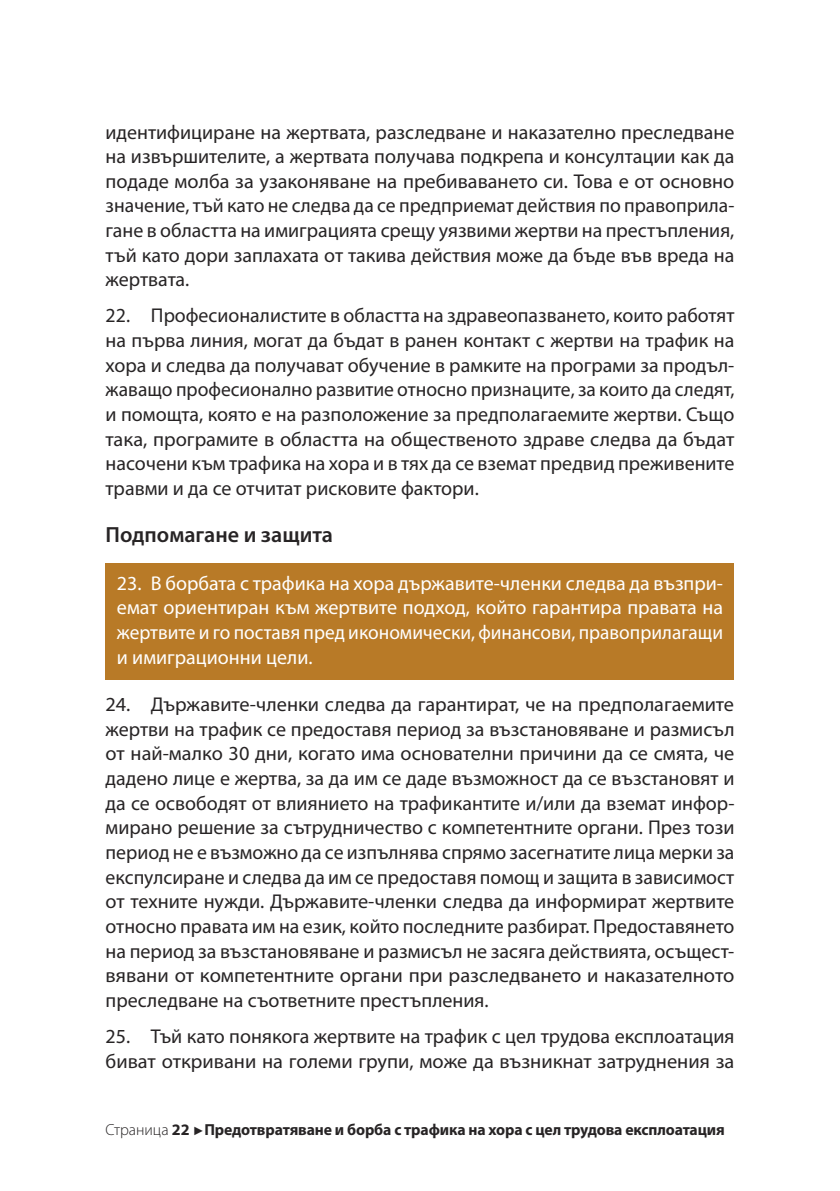
<style>
.page{position:relative;width:840px;height:1191px;background:#fff}
.page>*{position:absolute;margin:0;border:0;box-sizing:border-box;transform-origin:0 0}
.t1{font:600 22px "Myriad Pro";color:#272425}
.t2{font:20px/24.6px "Myriad Pro";color:#272425;text-align:justify}
.t3{font:20px/24.6px "Myriad Pro";color:#fff;text-align:justify}
.t4{font:700 16px "Myriad Pro";letter-spacing:-.01em;color:#272425}
.s1{font-weight:300}
.s2{font-family:"Arial";font-weight:400;font-size:12px}
</style>
<div class="page">
<div style="left:105px;top:563px;width:629px;height:117px;background:#b87a27"></div>
<p class="t2" style="left:105px;top:121px;width:630px">идентифициране на жертвата, разследване и наказателно преследване на извършителите, а жертвата получава подкрепа и консултации как да подаде молба за узаконяване на пребиваването си. Това е от основно значение, тъй като не следва да се предприемат действия по правоприла&shy;гане в областта на имиграцията срещу уязвими жертви на престъпления, тъй като дори заплахата от такива действия може да бъде във вреда на жертвата.</p>
<p class="t2" style="left:105px;top:305px;width:630px">22. Професионалистите в областта на здравеопазването, които работят на първа линия, могат да бъдат в ранен контакт с жертви на трафик на хора и следва да получават обучение в рамките на програми за продъл&shy;жаващо професионално развитие относно признаците, за които да следят, и помощта, която е на разположение за предполагаемите жертви. Също така, програмите в областта на общественото здраве следва да бъдат насочени към трафика на хора и в тях да се вземат предвид преживените травми и да се отчитат рисковите фактори.</p>
<p class="t1" style="left:105px;top:522px;width:229px">Подпомагане и защита</p>
<p class="t3" style="left:117px;top:572px;width:607px">23. В борбата с трафика на хора държавите-членки следва да възпри&shy;емат ориентиран към жертвите подход, който гарантира правата на жертвите и го поставя пред икономически, финансови, правоприлагащи и имиграционни цели.</p>
<p class="t2" style="left:105px;top:693px;width:630px">24. Държавите-членки следва да гарантират, че на предполагаемите жертви на трафик се предоставя период за възстановяване и размисъл от най-малко 30 дни, когато има основателни причини да се смята, че дадено лице е жертва, за да им се даде възможност да се възстановят и да се освободят от влиянието на трафикантите и/или да вземат инфор&shy;мирано решение за сътрудничество с компетентните органи. През този период не е възможно да се изпълнява спрямо засегнатите лица мерки за експулсиране и следва да им се предоставя помощ и защита в зависимост от техните нужди. Държавите-членки следва да информират жертвите относно правата им на език, който последните разбират. Предоставянето на период за възстановяване и размисъл не засяга действията, осъщест&shy;вявани от компетентните органи при разследването и наказателното преследване на съответните престъпления.</p>
<p class="t2" style="left:105px;top:1025px;width:630px">25. Тъй като понякога жертвите на трафик с цел трудова експлоатация биват откривани на големи групи, може да възникнат затруднения за</p>
<p class="t4" style="left:105px;top:1120px;width:620px"><span class="s1">Страница</span> 22 <span class="s2">►</span>Предотвратяване и борба с трафика на хора с цел трудова експлоатация</p>
</div>
